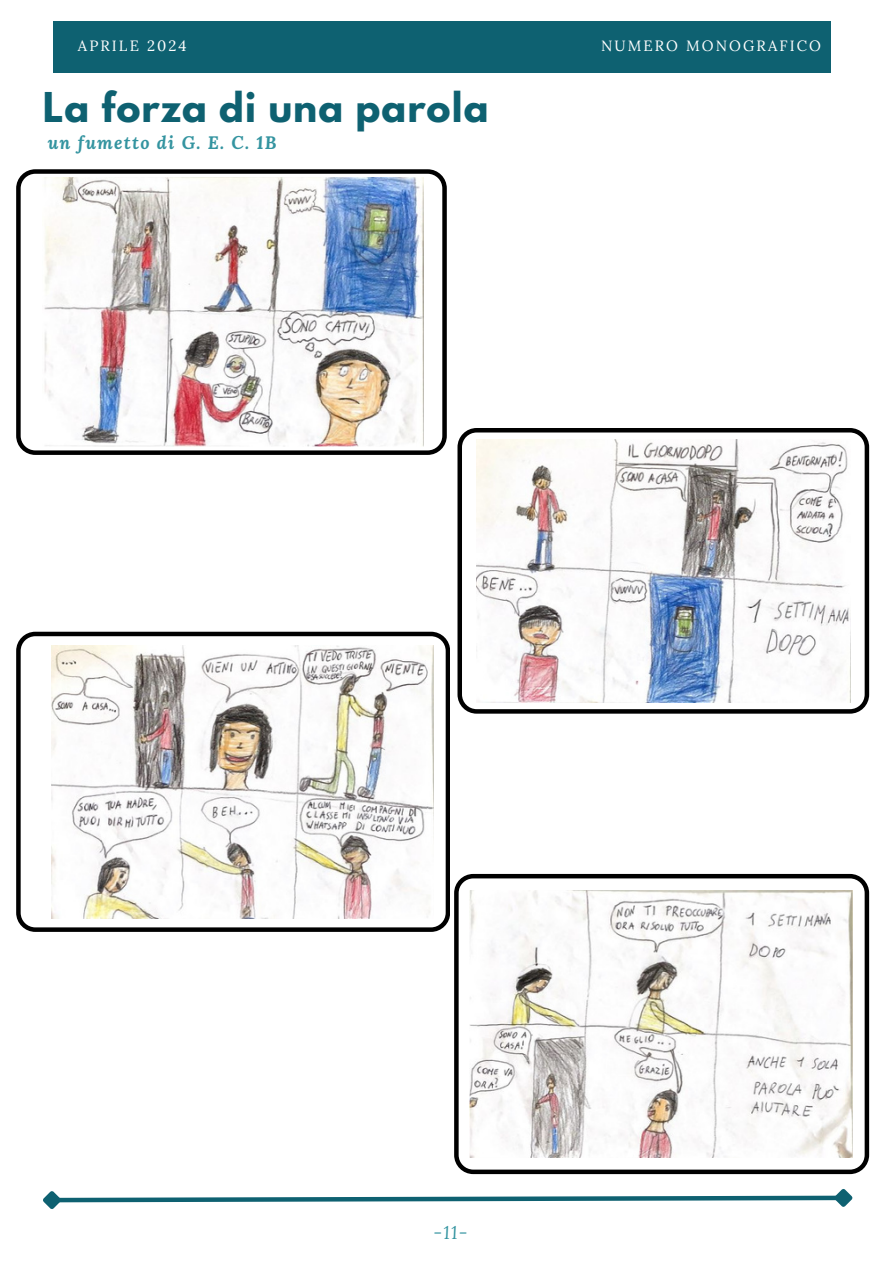
<style>
.page{position:relative;width:894px;height:1264px;background:#fff}
.page>*{position:absolute;margin:0;border:0;box-sizing:border-box;transform-origin:0 0}
.t1{font:700 36.45px "League Spartan";letter-spacing:.03em;color:#0e6171}
.t2{font:italic 18.15px "Lora";color:#3494a0}
.t3{font:italic 700 17.85px "Lora";letter-spacing:.07em;color:#3494a0}
.t4{font:14.85px "Lora";letter-spacing:.14em;color:#fff}
</style>
<div class="page">
<svg style="left:43px;top:1189px;width:810px;height:20px"></svg>
<div style="left:54px;top:22px;width:776px;height:50px;background:#0e6171"></div>
<svg style="left:16px;top:169px;width:430px;height:286px"></svg>
<img style="left:43px;top:177px;width:380px;height:269px">
<svg style="left:457px;top:428px;width:411px;height:285px"></svg>
<img style="left:476px;top:439px;width:374px;height:263px">
<svg style="left:16px;top:631px;width:433px;height:300px"></svg>
<img style="left:52px;top:645px;width:381px;height:273px">
<svg style="left:454px;top:874px;width:414px;height:300px"></svg>
<img style="left:469px;top:890px;width:383px;height:267px">
<p class="t4" style="left:78px;top:36px;width:110px">APRILE 2024</p>
<p class="t4" style="left:601px;top:36px;width:221px">NUMERO MONOGRAFICO</p>
<p class="t1" style="left:43px;top:89px;width:447px">La forza di una parola</p>
<p class="t3" style="left:48px;top:131px;width:230px">un fumetto di G. E. C. 1B</p>
<p class="t2" style="left:433px;top:1219px;width:36px">-11-</p>
</div>
